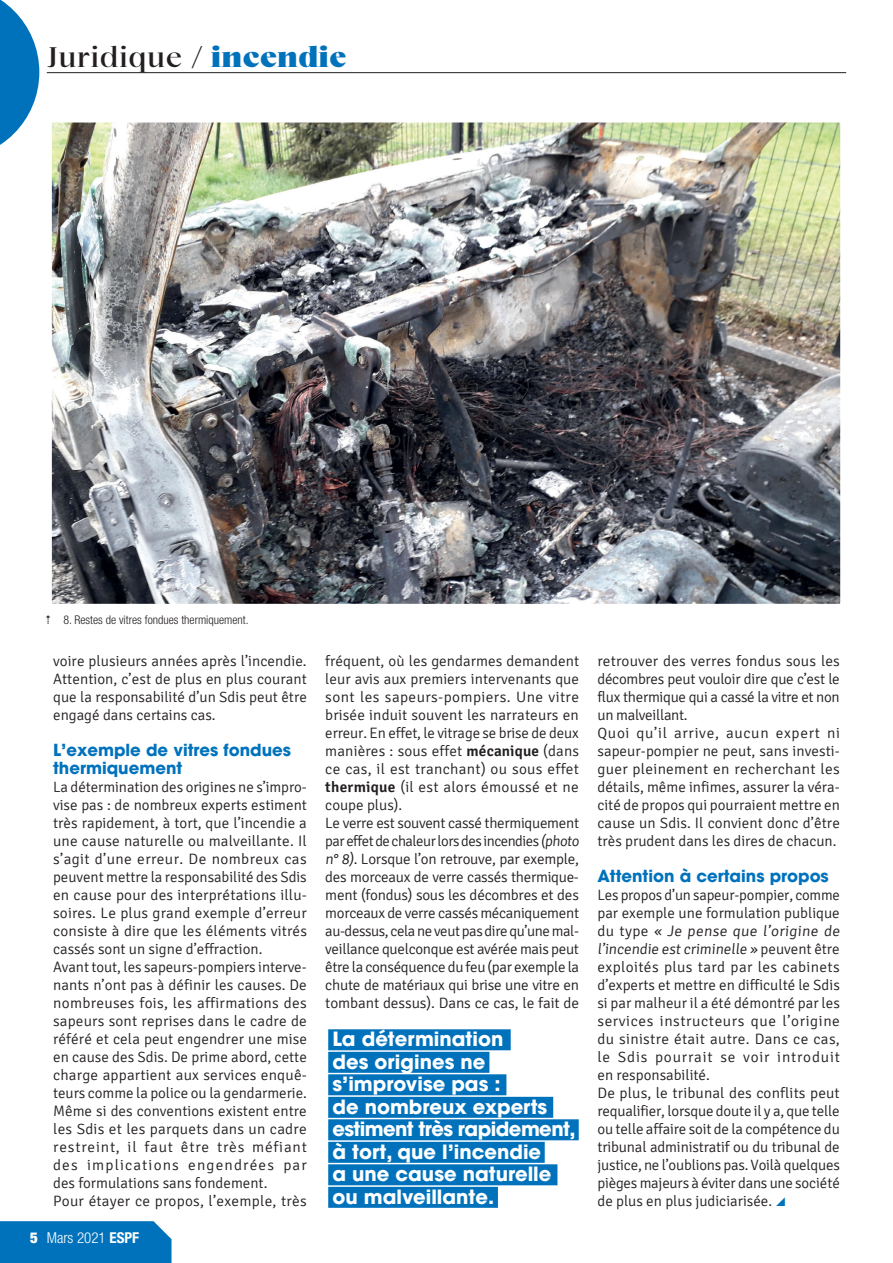
<style>
.page{position:relative;width:893px;height:1263px;background:#fff}
.page>*{position:absolute;margin:0;border:0;box-sizing:border-box;transform-origin:0 0}
.t1{font:30px "Bovino Trial";letter-spacing:.02em;color:#231f20}
._06_relance_Article{font:700 19.5px "Avant Garde";color:#fff}
._06_relance_Article-2{font:700 19.5px "Avant Garde";letter-spacing:-.03em;color:#fff}
._04_Inter_et_questio{font:700 16.5px/18px "Avant Garde";color:#0072bc}
._03_Texte_courant{font:300 15px/18px "Signika";letter-spacing:-.015em;color:#231f20;text-align:justify}
._03_Texte_courant-2{font:300 15px "Signika";letter-spacing:.015em;color:#231f20}
.t2{font:300 condensed 15px "Helvetica Neue";color:#fff}
.t3{font:900 condensed 15px "Helvetica Neue";color:#fff}
.Legende{font:300 condensed 12px "Helvetica Neue";color:#231f20}
.s1{font-weight:900;color:#0072bc}
.s2{font-weight:700}
.s3{font-weight:600}
</style>
<div class="page">
<div style="left:0;top:1221px;width:171px;height:42px;background:#0072bc"></div>
<hr style="left:47px;top:72px;width:799px;height:1px;background:#231f20">
<svg style="left:0;top:0;width:39px;height:145px"></svg>
<img style="left:53px;top:124px;width:786px;height:479px">
<div style="left:46px;top:117px;width:800px;height:493px;border:6px solid #fff"></div>
<div style="left:328px;top:1029px;width:183px;height:21px;background:#0072bc"></div>
<div style="left:328px;top:1052px;width:161px;height:21px;background:#0072bc"></div>
<div style="left:328px;top:1074px;width:178px;height:21px;background:#0072bc"></div>
<div style="left:328px;top:1097px;width:225px;height:21px;background:#0072bc"></div>
<div style="left:328px;top:1119px;width:251px;height:21px;background:#0072bc"></div>
<div style="left:328px;top:1142px;width:217px;height:21px;background:#0072bc"></div>
<div style="left:328px;top:1164px;width:229px;height:21px;background:#0072bc"></div>
<div style="left:328px;top:1187px;width:170px;height:21px;background:#0072bc"></div>
<h1 class="t1" style="left:47px;top:39px;width:301px">Juridique / <span class="s1">incendie</span></h1>
<p class="Legende" style="left:63px;top:613px;width:187px">8. Restes de vitres fondues thermiquement.</p>
<p class="t3" style="left:30px;top:1228px;width:9px">5</p>
<p class="_03_Texte_courant" style="left:53px;top:652px;width:255px">voire plusieurs années après l’incendie.<br>Attention, c’est de plus en plus courant que la responsabilité d’un Sdis peut être engagé dans certains cas.</p>
<p class="_04_Inter_et_questio" style="left:53px;top:741px;width:239px">L’exemple de vitres fondues thermiquement</p>
<p class="_03_Texte_courant" style="left:53px;top:778px;width:255px">La détermination des origines ne s’impro&shy;vise pas : de nombreux experts estiment très rapidement, à tort, que l’incendie a une cause naturelle ou malveillante. Il s’agit d’une erreur. De nombreux cas peuvent mettre la responsabilité des Sdis en cause pour des interprétations illu&shy;soires. Le plus grand exemple d’erreur consiste à dire que les éléments vitrés cassés sont un signe d’effraction.</p>
<p class="_03_Texte_courant" style="left:53px;top:958px;width:255px">Avant tout, les sapeurs-pompiers interve&shy;nants n’ont pas à définir les causes. De nombreuses fois, les affirmations des sapeurs sont reprises dans le cadre de référé et cela peut engendrer une mise en cause des Sdis. De prime abord, cette charge appartient aux services enquê&shy;teurs comme la police ou la gendarmerie.<br>Même si des conventions existent entre les Sdis et les parquets dans un cadre restreint, il faut être très méfiant des implications engendrées par des formulations sans fondement.</p>
<p class="_03_Texte_courant-2" style="left:53px;top:1193px;width:255px">Pour étayer ce propos, l’exemple, très</p>
<p class="t2" style="left:47px;top:1229px;width:94px">Mars 2021 <span class="s2">ESPF</span></p>
<p class="_03_Texte_courant" style="left:325px;top:652px;width:255px">fréquent, où les gendarmes demandent leur avis aux premiers intervenants que sont les sapeurs-pompiers. Une vitre brisée induit souvent les narrateurs en erreur. En effet, le vitrage se brise de deux manières : sous effet <span class="s3">mécanique</span> (dans ce cas, il est tranchant) ou sous effet <span class="s3">thermique</span> (il est alors émoussé et ne coupe plus).</p>
<p class="_03_Texte_courant" style="left:325px;top:814px;width:257px;text-align:left">Le verre est souvent cassé thermiquement par effet de chaleur lors des incendies (photo n° 8). Lorsque l’on retrouve, par exemple, des morceaux de verre cassés thermique&shy;ment (fondus) sous les décombres et des morceaux de verre cassés mécaniquement au-dessus, cela ne veut pas dire qu’une mal&shy;veillance quelconque est avérée mais peut être la conséquence du feu (par exemple la chute de matériaux qui brise une vitre en tombant dessus). Dans ce cas, le fait de</p>
<p class="_06_relance_Article" style="left:332px;top:1026px;width:172px">La détermination</p>
<p class="_06_relance_Article" style="left:332px;top:1049px;width:154px">des origines ne</p>
<p class="_06_relance_Article" style="left:332px;top:1071px;width:170px">s’improvise pas :</p>
<p class="_06_relance_Article" style="left:332px;top:1094px;width:216px">de nombreux experts</p>
<p class="_06_relance_Article-2" style="left:332px;top:1116px;width:244px">estiment très rapidement,</p>
<p class="_06_relance_Article" style="left:332px;top:1139px;width:210px">à tort, que l’incendie</p>
<p class="_06_relance_Article" style="left:332px;top:1161px;width:220px">a une cause naturelle</p>
<p class="_06_relance_Article" style="left:332px;top:1184px;width:163px">ou malveillante.</p>
<p class="_03_Texte_courant" style="left:597px;top:652px;width:244px">retrouver des verres fondus sous les décombres peut vouloir dire que c’est le flux thermique qui a cassé la vitre et non un malveillant.</p>
<p class="_03_Texte_courant" style="left:597px;top:724px;width:244px">Quoi qu’il arrive, aucun expert ni sapeur-pompier ne peut, sans investi&shy;guer pleinement en recherchant les détails, même infimes, assurer la véra&shy;cité de propos qui pourraient mettre en cause un Sdis. Il convient donc d’être très prudent dans les dires de chacun.</p>
<p class="_04_Inter_et_questio" style="left:597px;top:867px;width:233px">Attention à certains propos</p>
<p class="_03_Texte_courant" style="left:597px;top:886px;width:246px">Les propos d’un sapeur-pompier, comme par exemple une formulation publique du type « Je pense que l’origine de l’incendie est criminelle » peuvent être exploités plus tard par les cabinets d’experts et mettre en difficulté le Sdis si par malheur il a été démontré par les services instructeurs que l’origine du sinistre était autre. Dans ce cas, le Sdis pourrait se voir introduit en responsabilité.</p>
<p class="_03_Texte_courant" style="left:597px;top:1084px;width:244px">De plus, le tribunal des conflits peut requalifier, lorsque doute il y a, que telle ou telle affaire soit de la compétence du tribunal administratif ou du tribunal de justice, ne l’oublions pas…. Voilà quelques pièges majeurs à éviter dans une société de plus en plus judiciarisée.</p>
</div>
